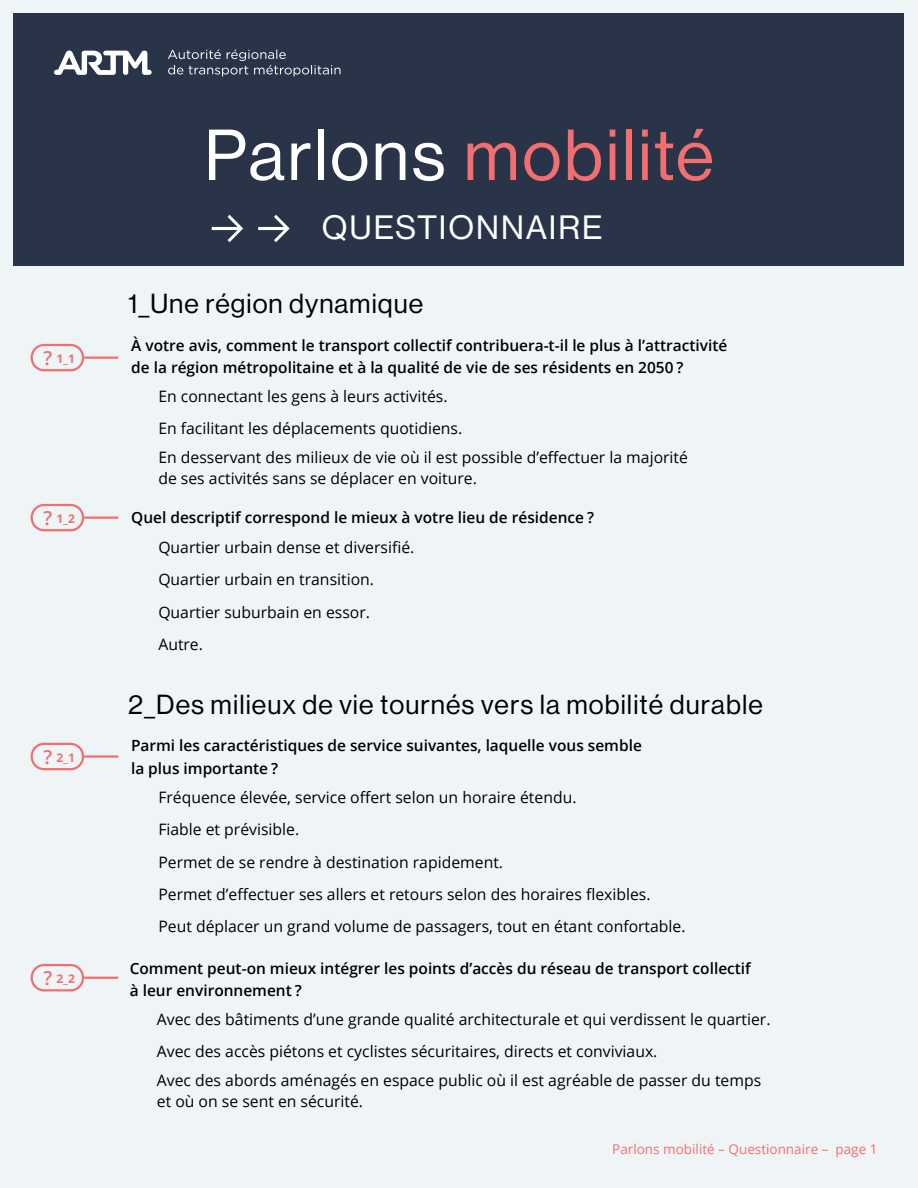
<style>
.page{position:relative;width:918px;height:1188px;background:#eff5f6}
.page>*{position:absolute;margin:0;border:0;box-sizing:border-box;transform-origin:0 0}
.t1{font:70.5px "Haas Grot Disp 55 Roman";letter-spacing:.04em;color:#f26f71}
.t2{font:33px "Haas Grot Disp 55 Roman";letter-spacing:.06em;color:#fff}
.t3{font:27px "Haas Grot Disp 55 Roman";letter-spacing:.04em;color:#000}
.t4{font:15.75px/32.4px "Open Sans";color:#000}
.t5{font:600 15.45px/22.2px "Open Sans";color:#000}
.t6{font:13.5px "Open Sans";color:#f26f71}
.t7{font:700 12px "Open Sans";color:#f26f71}
.s1{font-weight:600;font-size:19.5px}
.s2{color:#fff}
</style>
<div class="page">
<div style="left:31px;top:344px;width:53px;height:27px;border:2px solid #f26f71;border-radius:13px"></div>
<hr style="left:84px;top:357px;width:34px;height:2px;background:#f26f71">
<div style="left:14px;top:14px;width:890px;height:252px;background:#2a3449"></div>
<div style="left:31px;top:504px;width:53px;height:27px;border:2px solid #f26f71;border-radius:13px"></div>
<hr style="left:84px;top:517px;width:34px;height:2px;background:#f26f71">
<div style="left:31px;top:743px;width:53px;height:27px;border:2px solid #f26f71;border-radius:13px"></div>
<hr style="left:84px;top:755px;width:34px;height:3px;background:#f26f71">
<div style="left:31px;top:964px;width:53px;height:27px;border:2px solid #f26f71;border-radius:13px"></div>
<hr style="left:84px;top:977px;width:34px;height:2px;background:#f26f71">
<svg style="left:258px;top:215px;width:32px;height:27px"></svg>
<svg style="left:212px;top:215px;width:31px;height:27px"></svg>
<img style="left:67px;top:50px;width:79px;height:1px">
<svg style="left:168px;top:50px;width:172px;height:26px"></svg>
<svg style="left:54px;top:51px;width:98px;height:24px"></svg>
<p class="t7" style="left:44px;top:350px;width:33px"><span class="s1">?</span> 1_1</p>
<p class="t7" style="left:44px;top:510px;width:33px"><span class="s1">?</span> 1_2</p>
<p class="t7" style="left:44px;top:749px;width:33px"><span class="s1">?</span> 2_1</p>
<p class="t7" style="left:44px;top:970px;width:33px"><span class="s1">?</span> 2_2</p>
<h1 class="t1" style="left:204px;top:115px;width:511px"><span class="s2">Parlons</span> mobilité</h1>
<h1 class="t2" style="left:322px;top:209px;width:282px">QUESTIONNAIRE</h1>
<h3 class="t3" style="left:128px;top:288px;width:296px">1_Une région dynamique</h3>
<p class="t5" style="left:131px;top:334px;width:598px">À votre avis, comment le transport collectif contribuera-t-il le plus à l’attractivité de la région métropolitaine et à la qualité de vie de ses résidents en 2050 ?</p>
<p class="t4" style="left:158px;top:380px;width:305px">En connectant les gens à leurs activités.<br>En facilitant les déplacements quotidiens.</p>
<p class="t4" style="left:158px;top:447px;width:531px;line-height:21px">En desservant des milieux de vie où il est possible d’effectuer la majorité de ses activités sans se déplacer en voiture.</p>
<p class="t5" style="left:131px;top:506px;width:464px">Quel descriptif correspond le mieux à votre lieu de résidence ?</p>
<p class="t4" style="left:158px;top:531px;width:258px">Quartier urbain dense et diversifié.<br>Quartier urbain en transition.<br>Quartier suburbain en essor.<br>Autre.</p>
<h3 class="t3" style="left:128px;top:689px;width:636px">2_Des milieux de vie tournés vers la mobilité durable</h3>
<p class="t5" style="left:131px;top:734px;width:512px">Parmi les caractéristiques de service suivantes, laquelle vous semble la plus importante ?</p>
<p class="t4" style="left:158px;top:780px;width:529px">Fréquence élevée, service offert selon un horaire étendu.<br>Fiable et prévisible.<br>Permet de se rendre à destination rapidement.<br>Permet d’effectuer ses allers et retours selon des horaires flexibles.<br>Peut déplacer un grand volume de passagers, tout en étant confortable.</p>
<p class="t5" style="left:130px;top:957px;width:623px">Comment peut-on mieux intégrer les points d’accès du réseau de transport collectif à leur environnement ?</p>
<p class="t4" style="left:157px;top:1002px;width:615px">Avec des bâtiments d’une grande qualité architecturale et qui verdissent le quartier.<br>Avec des accès piétons et cyclistes sécuritaires, directs et conviviaux.</p>
<p class="t4" style="left:157px;top:1070px;width:606px;line-height:21px">Avec des abords aménagés en espace public où il est agréable de passer du temps et où on se sent en sécurité.</p>
<p class="t6" style="left:612px;top:1140px;width:267px">Parlons mobilité – Questionnaire – page 1</p>
</div>
